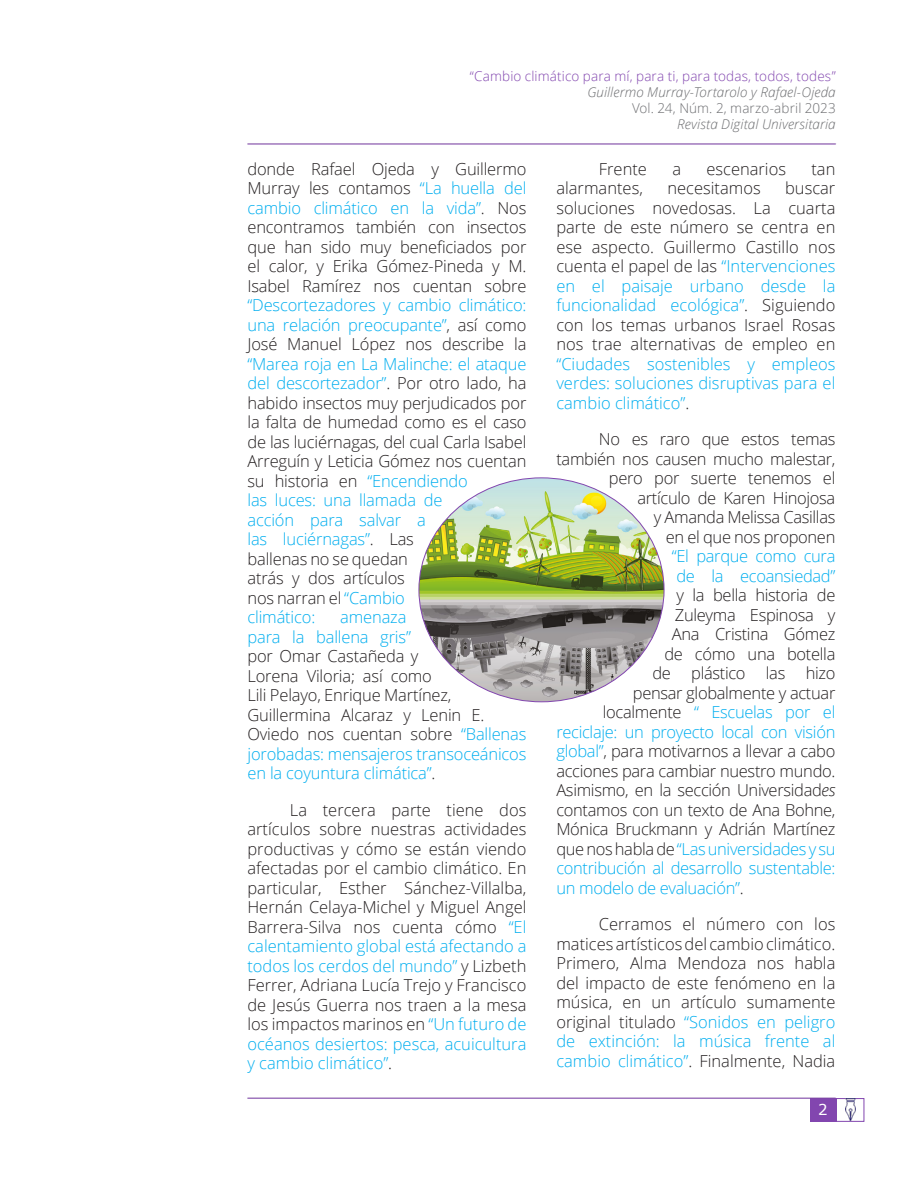
<style>
.page{position:relative;width:918px;height:1188px;background:#fff}
.page>*{position:absolute;margin:0;border:0;box-sizing:border-box;transform-origin:0 0}
.texto_sangria{font:300 16.5px/19.5px "Open Sans";letter-spacing:-.01em;color:#231f20;text-align:justify}
.texto_sangria-2{font:300 16.5px "Open Sans";letter-spacing:-.02em;color:#00aeef}
.t1{font:15px "Verdana";color:#fff}
.t2{font:italic 300 13.5px "Open Sans";letter-spacing:.005em;color:#6c6d70}
.t3{font:300 13.5px "Open Sans";letter-spacing:.01em;color:#8246af}
.t4{font:300 13.5px "Open Sans";letter-spacing:.01em;color:#6c6d70}
.s1{color:#00aeef}
.s2{color:#231f20}
.s3{font-style:italic}
</style>
<div class="page">
<div style="left:810px;top:1098px;width:26px;height:24px;background:#8246af"></div>
<hr style="left:247px;top:143px;width:589px;height:2px;background:#b293c8">
<hr style="left:247px;top:144px;width:589px;height:1px;background:#8246af">
<hr style="left:247px;top:1097px;width:589px;height:2px;background:#ccb9da">
<hr style="left:247px;top:1098px;width:589px;height:1px;background:#8246af">
<div style="left:836px;top:1098px;width:28px;height:24px;border:1px solid #8246af"></div>
<img style="left:846px;top:1098px;width:10px;height:23px">
<img style="left:419px;top:478px;width:245px;height:224px">
<p class="t3" style="left:470px;top:66px;width:367px">“Cambio climático para mí, para ti, para todas, todos, todes”</p>
<p class="t2" style="left:587px;top:83px;width:250px">Guillermo Murray-Tortarolo y Rafael-Ojeda</p>
<p class="t4" style="left:632px;top:99px;width:205px">Vol. 24, Núm. 2, marzo-abril 2023</p>
<p class="t2" style="left:677px;top:115px;width:160px">Revista Digital Universitaria</p>
<p class="texto_sangria" style="left:247px;top:158px;width:281px;text-align:left">donde Rafael Ojeda y Guillermo<br>Murray les contamos <span class="s1">“La huella del cambio climático en la vida”</span>. Nos encontramos también con insectos que han sido muy beneficiados por el calor, y Erika Gómez-Pineda y M.<br>Isabel Ramírez nos cuentan sobre <span class="s1">“Descortezadores y cambio climático: una relación preocupante”</span>, así como<br>José Manuel López nos describe la <span class="s1">“Marea roja en La Malinche: el ataque del descortezador”</span>. Por otro lado, ha habido insectos muy perjudicados por la falta de humedad como es el caso de las luciérnagas, del cual Carla Isabel<br>Arreguín y Leticia Gómez nos cuentan su historia en <span class="s1">“Encendiendo<br>las luces: una llamada de<br>acción para salvar a<br>las luciérnagas”</span>. Las<br>ballenas no se quedan<br>atrás y dos artículos<br>nos narran el <span class="s1">“Cambio<br>climático:</span></p>
<p class="texto_sangria" style="left:247px;top:607px;width:281px;text-align:left;text-indent:93px"><span class="s1">amenaza<br>para la ballena gris”<br></span>por Omar Castañeda y<br>Lorena Viloria; así como<br>Lili Pelayo, Enrique Martínez,<br>Guillermina Alcaraz y Lenin E.<br>Oviedo nos cuentan sobre <span class="s1">“Ballenas jorobadas: mensajeros transoceánicos en la coyuntura climática”</span>.</p>
<p class="texto_sangria" style="left:247px;top:799px;width:281px;text-indent:43px">La tercera parte tiene dos artículos sobre nuestras actividades productivas y cómo se están viendo afectadas por el cambio climático. En particular, Esther Sánchez-Villalba, Hernán Celaya-Michel y Miguel Angel Barrera-Silva nos cuenta cómo <span class="s1">“El calentamiento global está afectando a todos los cerdos del mundo”</span> y Lizbeth Ferrer, Adriana Lucía Trejo y Francisco de Jesús Guerra nos traen a la mesa los impactos marinos en <span class="s1">“Un futuro de océanos desiertos: pesca, acuicultura y cambio climático”</span>.</p>
<p class="texto_sangria" style="left:599px;top:158px;width:50px">Frente</p>
<p class="texto_sangria" style="left:672px;top:158px;width:10px">a</p>
<p class="texto_sangria" style="left:706px;top:158px;width:81px">escenarios</p>
<p class="texto_sangria" style="left:811px;top:158px;width:26px">tan</p>
<p class="texto_sangria" style="left:556px;top:178px;width:88px">alarmantes,</p>
<p class="texto_sangria" style="left:667px;top:178px;width:95px">necesitamos</p>
<p class="texto_sangria" style="left:556px;top:178px;width:281px;text-indent:229px">buscar soluciones novedosas. La cuarta parte de este número se centra en ese aspecto. Guillermo Castillo nos cuenta el papel de las <span class="s1">“Intervenciones en el paisaje urbano desde la funcionalidad ecológica”</span>. Siguiendo con los temas urbanos Israel Rosas nos trae alternativas de empleo en <span class="s1">“Ciudades sostenibles y empleos verdes: soluciones disruptivas para el cambio climático”</span>.</p>
<p class="texto_sangria" style="left:599px;top:429px;width:238px">No es raro que estos temas</p>
<p class="texto_sangria" style="left:556px;top:448px;width:281px">también nos causen mucho malestar,</p>
<p class="texto_sangria" style="left:609px;top:468px;width:228px">pero por suerte tenemos el</p>
<p class="texto_sangria" style="left:637px;top:487px;width:199px">artículo de Karen Hinojosa</p>
<p class="texto_sangria" style="left:654px;top:507px;width:183px">y Amanda Melissa Casillas</p>
<p class="texto_sangria" style="left:666px;top:526px;width:171px">en el que nos proponen</p>
<p class="texto_sangria-2" style="left:672px;top:545px;width:165px">“El parque como cura</p>
<p class="texto_sangria-2" style="left:676px;top:564px;width:161px">de la ecoansiedad”</p>
<p class="texto_sangria" style="left:676px;top:585px;width:161px">y la bella historia de</p>
<p class="texto_sangria" style="left:675px;top:604px;width:162px">Zuleyma Espinosa y</p>
<p class="texto_sangria" style="left:672px;top:624px;width:165px">Ana Cristina Gómez</p>
<p class="texto_sangria" style="left:664px;top:643px;width:173px">de cómo una botella</p>
<p class="texto_sangria" style="left:652px;top:663px;width:185px">de plástico las hizo</p>
<p class="texto_sangria" style="left:633px;top:682px;width:204px">pensar globalmente y actuar</p>
<p class="texto_sangria-2" style="left:603px;top:701px;width:234px"><span class="s2">localmente</span> “ Escuelas por el</p>
<p class="texto_sangria-2" style="left:556px;top:720px;width:280px">reciclaje: un proyecto local con visión</p>
<p class="texto_sangria" style="left:556px;top:741px;width:281px"><span class="s1">global”</span>, para motivarnos a llevar a cabo</p>
<p class="texto_sangria" style="left:556px;top:760px;width:281px">acciones para cambiar nuestro mundo.</p>
<p class="texto_sangria" style="left:556px;top:780px;width:281px">Asimismo, en la sección Universidad<span class="s3">es</span></p>
<p class="texto_sangria" style="left:556px;top:799px;width:281px">contamos con un texto de Ana Bohne,</p>
<p class="texto_sangria" style="left:556px;top:819px;width:281px">Mónica Bruckmann y Adrián Martínez</p>
<p class="texto_sangria-2" style="left:556px;top:837px;width:281px"><span class="s2">que nos habla de</span> “Las universidades y su</p>
<p class="texto_sangria-2" style="left:556px;top:857px;width:281px">contribución al desarrollo sustentable:</p>
<p class="texto_sangria-2" style="left:556px;top:876px;width:189px">un modelo de evaluación”<span class="s2">.</span></p>
<p class="texto_sangria" style="left:556px;top:914px;width:281px;text-indent:43px">Cerramos el número con los matices artísticos del cambio climático.<br>Primero, Alma Mendoza nos habla del impacto de este fenómeno en la música, en un artículo sumamente original titulado <span class="s1">“Sonidos en peligro de extinción: la música frente al cambio climático”</span>. Finalmente, Nadia</p>
<p class="t1" style="left:818px;top:1097px;width:38px">2 2</p>
</div>
